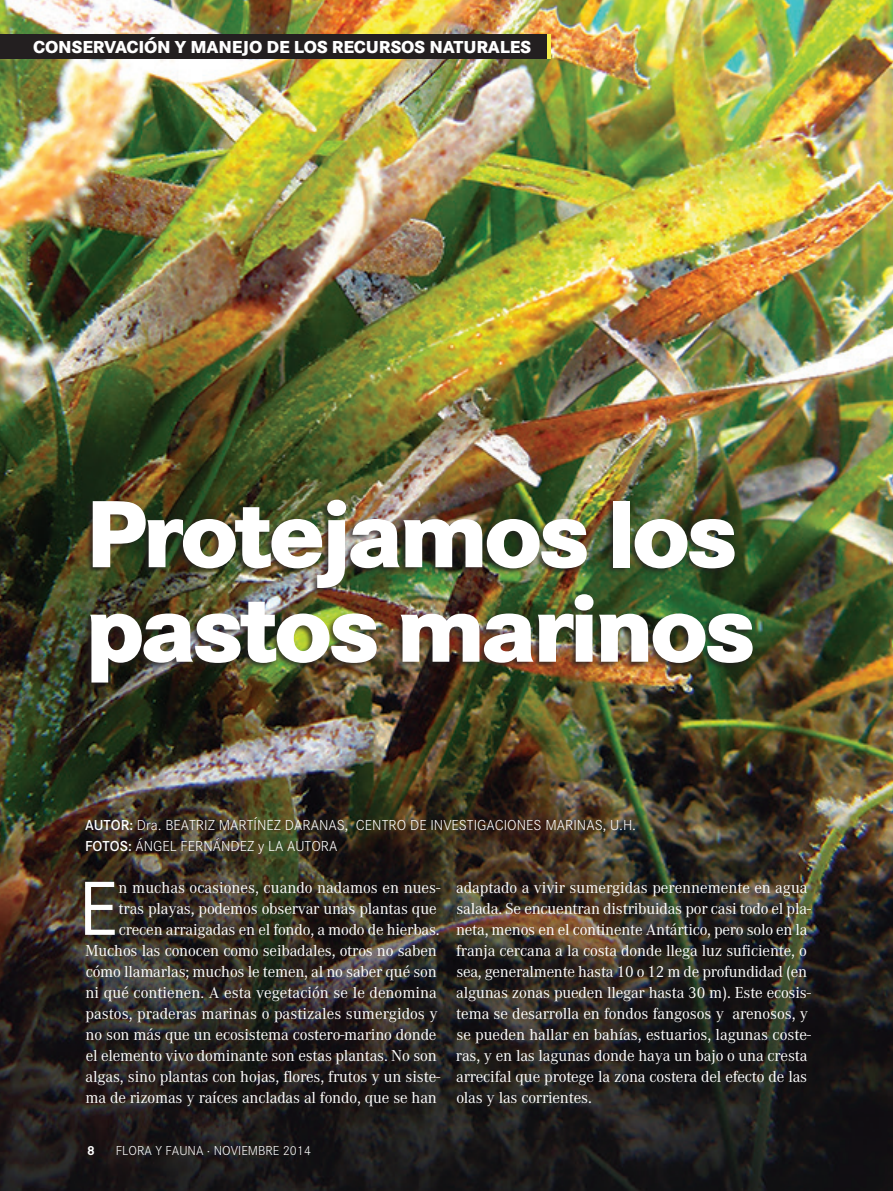
<style>
.page{position:relative;width:893px;height:1191px;background:#fff}
.page>*{position:absolute;margin:0;border:0;box-sizing:border-box;transform-origin:0 0}
.Títulos_artículos{font:800 99px/94.5px "Corporate S";letter-spacing:-.04em;color:#fff}
.Inicio_Capitular{font:79.5px "Corporate S";color:#fff}
.Foto_Reportaje{font:800 18px "Corporate S";letter-spacing:-.01em;color:#fff}
.Inicio_Capitular-2{font:16.5px/21px "Corporate A";letter-spacing:-.01em;color:#fff;text-align:right}
.Autor_y_Fotos{font:300 15px "Corporate S";color:#fff}
.Subt{font:300 13.5px "Corporate S";color:#fff}
.Subt-2{font:700 13.5px "Corporate S";color:#fff}
.s1{font-weight:600}
</style>
<div class="page">
<img style="left:0;top:0;width:893px;height:1191px">
<div style="left:0;top:34px;width:547px;height:25px;background:#231f20"></div>
<hr style="left:547px;top:34px;width:4px;height:25px;background:#f7ef4c">
<div style="left:83px;top:498px;width:671px;height:192px;background:#231f20;opacity:.75"></div>
<p class="Foto_Reportaje" style="left:33px;top:36px;width:499px">CONSERVACIÓN Y MANEJO DE LOS RECURSOS NATURALES</p>
<p class="Títulos_artículos" style="left:85px;top:488px;width:672px">Protejamos los pastos marinos</p>
<p class="Autor_y_Fotos" style="left:85px;top:816px;width:553px"><span class="s1">AUTOR:</span> Dra. BEATRIZ MARTÍNEZ DARANAS, CENTRO DE INVESTIGACIONES MARINAS, U.H.</p>
<p class="Autor_y_Fotos" style="left:85px;top:837px;width:254px"><span class="s1">FOTOS:</span> ÁNGEL FERNÁNDEZ y LA AUTORA</p>
<p class="Inicio_Capitular" style="left:78px;top:863px;width:41px">E</p>
<p class="Inicio_Capitular-2" style="left:85px;top:877px;width:357px">n muchas ocasiones, cuando nadamos en nues-<br>tras playas, podemos observar unas plantas que crecen arraigadas en el fondo, a modo de hierbas.<br>Muchos las conocen como seibadales, otros no saben cómo llamarlas; muchos le temen, al no saber qué son ni qué contienen. A esta vegetación se le denomina pastos, praderas marinas o pastizales sumergidos y no son más que un ecosistema costero-marino donde el elemento vivo dominante son estas plantas. No son algas, sino plantas con hojas, flores, frutos y un siste&shy;ma de rizomas y raíces ancladas al fondo, que se han</p>
<p class="Inicio_Capitular-2" style="left:456px;top:877px;width:357px;text-align:left">adaptado a vivir sumergidas perennemente en agua salada. Se encuentran distribuidas por casi todo el pla&shy;neta, menos en el continente Antártico, pero solo en la franja cercana a la costa donde llega luz suficiente, o sea, generalmente hasta 10 o 12 m de profundidad (en algunas zonas pueden llegar hasta 30 m). Este ecosis&shy;tema se desarrolla en fondos fangosos y arenosos, y se pueden hallar en bahías, estuarios, lagunas coste&shy;ras, y en las lagunas donde haya un bajo o una cresta arrecifal que protege la zona costera del efecto de las olas y las corrientes.</p>
<p class="Subt-2" style="left:87px;top:1143px;width:9px">8</p>
<p class="Subt" style="left:116px;top:1143px;width:197px">FLORA Y FAUNA · NOVIEMBRE 2014</p>
</div>
